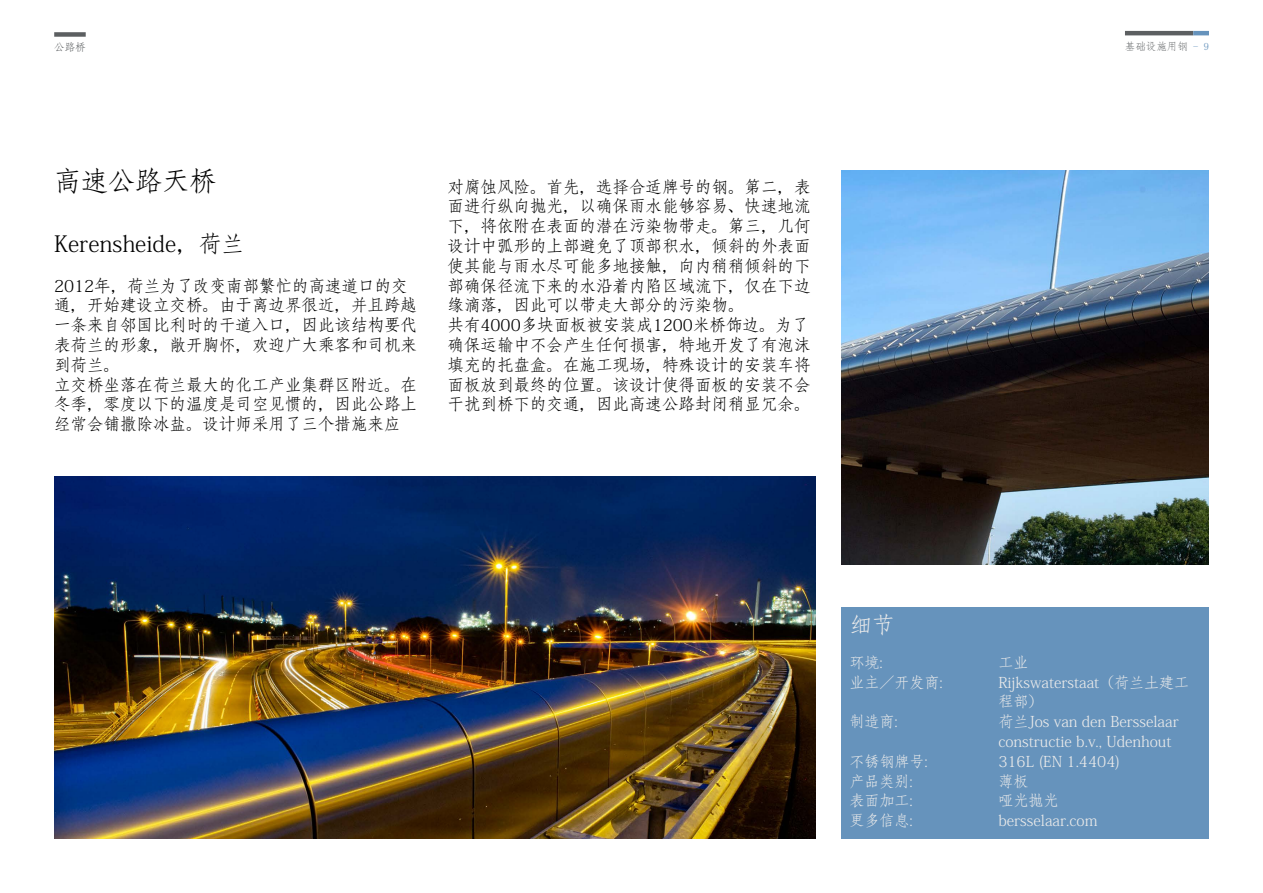
<style>
.page{position:relative;width:1263px;height:893px;background:#fff}
.page>*{position:absolute;margin:0;border:0;box-sizing:border-box;transform-origin:0 0}
._02_Header_1{font:27px "Adobe Fangsong Std";color:#000}
._02_Header_2{font:22.5px "Adobe Fangsong Std";color:#000}
._02_Header_2-2{font:22.5px "Adobe Fangsong Std";color:#eaeaea}
._03_Body_text{font:16.5px/19.8px "Adobe Fangsong Std";color:#000}
._03_Body_text-2{font:15px/19.8px "Adobe Fangsong Std";color:#eaeaea}
.t1{font:10.5px "Fang Song";color:#5c5f61}
.Naam_CEO{font:10.5px "Adobe Fangsong Std";color:#5c5f61}
.s1{color:#6693bc}
</style>
<div class="page">
<hr style="left:1125px;top:31px;width:68px;height:4px;background:#5c5f61">
<hr style="left:1193px;top:31px;width:16px;height:4px;background:#6693bc">
<div style="left:841px;top:607px;width:368px;height:232px;background:#6693bc"></div>
<div style="left:54px;top:32px;width:32px;height:5px;background:#5c5f61"></div>
<img style="left:54px;top:476px;width:762px;height:363px">
<img style="left:841px;top:170px;width:368px;height:395px">
<p class="Naam_CEO" style="left:54px;top:41px;width:33px">公路桥</p>
<p class="_02_Header_1" style="left:54px;top:164px;width:163px">高速公路天桥</p>
<p class="_02_Header_2" style="left:54px;top:230px;width:191px">Kerensheide，荷兰</p>
<p class="_03_Body_text" style="left:54px;top:276px;width:364px">2012年，荷兰为了改变南部繁忙的高速道口的交通，开始建设立交桥。由于离边界很近，并且跨越一条来自邻国比利时的干道入口，因此该结构要代表荷兰的形象，敞开胸怀，欢迎广大乘客和司机来到荷兰。</p>
<p class="_03_Body_text" style="left:54px;top:375px;width:364px;text-align:justify">立交桥坐落在荷兰最大的化工产业集群区附近。在冬季，零度以下的温度是司空见惯的，因此公路上经常会铺撒除冰盐。设计师采用了三个措施来应</p>
<p class="_03_Body_text" style="left:447px;top:177px;width:364px;text-align:justify">对腐蚀风险。首先，选择合适牌号的钢。第二，表面进行纵向抛光，以确保雨水能够容易、快速地流下，将依附在表面的潜在污染物带走。第三，几何设计中弧形的上部避免了顶部积水，倾斜的外表面使其能与雨水尽可能多地接触，向内稍稍倾斜的下部确保径流下来的水沿着内陷区域流下，仅在下边缘滴落，因此可以带走大部分的污染物。</p>
<p class="_03_Body_text" style="left:447px;top:315px;width:364px">共有4000多块面板被安装成1200米桥饰边。为了确保运输中不会产生任何损害，特地开发了有泡沫填充的托盘盒。在施工现场，特殊设计的安装车将面板放到最终的位置。该设计使得面板的安装不会干扰到桥下的交通，因此高速公路封闭稍显冗余。</p>
<p class="t1" style="left:1125px;top:41px;width:85px">基础设施用钢 <span class="s1">- 9</span></p>
<p class="_02_Header_2-2" style="left:849px;top:611px;width:46px">细节</p>
<p class="_03_Body_text-2" style="left:849px;top:653px;width:35px">环境:</p>
<p class="_03_Body_text-2" style="left:998px;top:653px;width:31px">工业</p>
<p class="_03_Body_text-2" style="left:849px;top:672px;width:95px">业主／开发商:</p>
<p class="_03_Body_text-2" style="left:998px;top:672px;width:192px">Rijkswaterstaat（荷兰土建工程部）</p>
<p class="_03_Body_text-2" style="left:849px;top:712px;width:50px">制造商:</p>
<p class="_03_Body_text-2" style="left:998px;top:712px;width:182px">荷兰Jos van den Bersselaar constructie b.v., Udenhout</p>
<p class="_03_Body_text-2" style="left:849px;top:752px;width:80px">不锈钢牌号:</p>
<p class="_03_Body_text-2" style="left:998px;top:752px;width:124px">316L (EN 1.4404)</p>
<p class="_03_Body_text-2" style="left:849px;top:771px;width:65px">产品类别:</p>
<p class="_03_Body_text-2" style="left:998px;top:771px;width:31px">薄板</p>
<p class="_03_Body_text-2" style="left:849px;top:791px;width:65px">表面加工:</p>
<p class="_03_Body_text-2" style="left:998px;top:791px;width:61px">哑光抛光</p>
<p class="_03_Body_text-2" style="left:849px;top:811px;width:65px">更多信息:</p>
<p class="_03_Body_text-2" style="left:998px;top:811px;width:101px">bersselaar.com</p>
</div>
